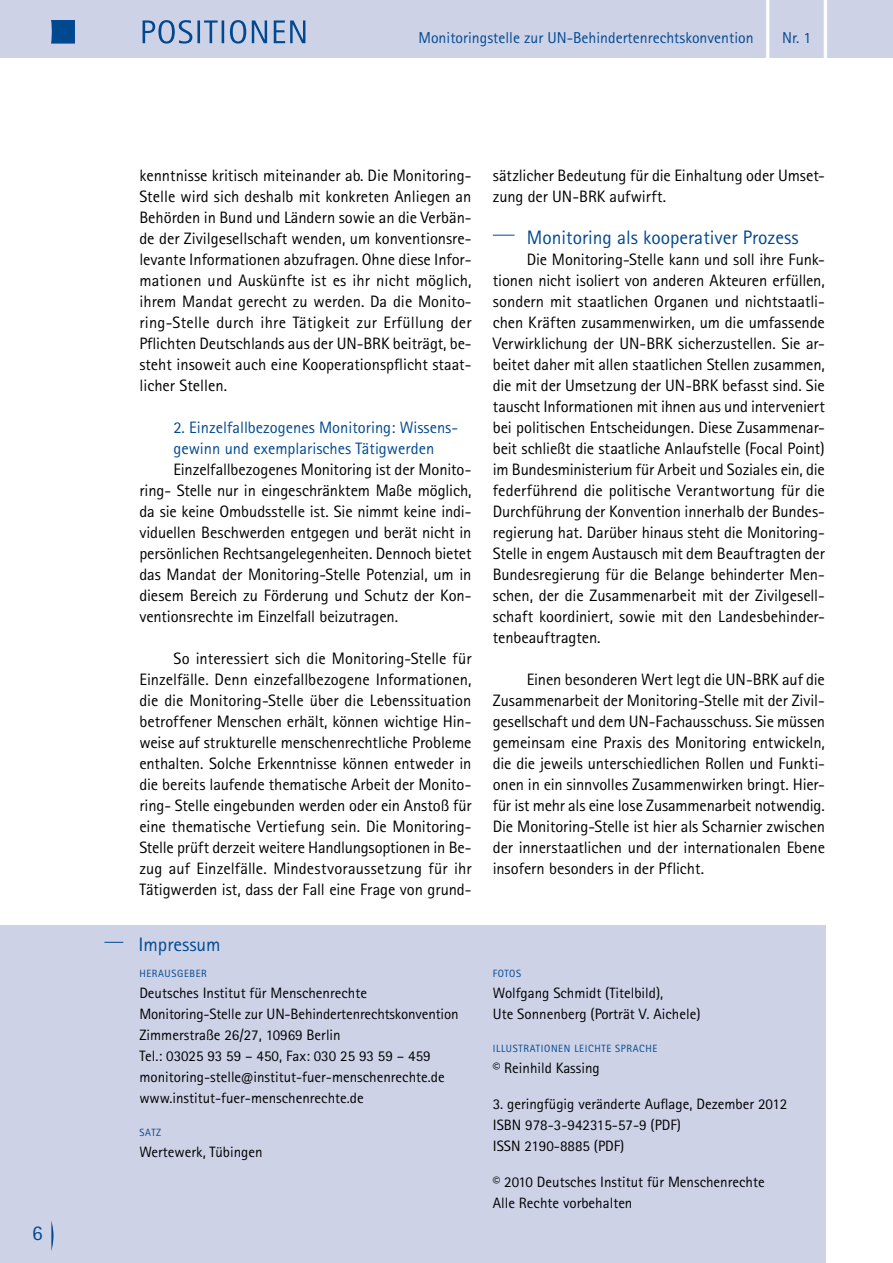
<style>
.page{position:relative;width:893px;height:1263px;background:#fff}
.page>*{position:absolute;margin:0;border:0;box-sizing:border-box;transform-origin:0 0}
.t1{font:86.7px "Rotis Sans Serif Std";color:#fff;scale:.55 1}
.t2{font:21px "Rotis Sans Serif Std";color:#004990}
.t3{font:19.5px "Rotis Sans Serif Std";color:#004990}
.t4{font:16.5px/21px "Rotis Sans Serif Std";letter-spacing:-.005em;color:#000;text-align:justify}
.t5{font:16.5px/21px "Rotis Sans Serif Std";color:#004990}
.t6{font:15.75px "Rotis Sans Serif Std";color:#004990}
.t7{font:15px/21px "Rotis Sans Serif Std";color:#000}
.t8{font:10.5px "Rotis Sans Serif Std";letter-spacing:.06em;color:#004990}
</style>
<div class="page">
<div style="left:0;top:0;width:893px;height:57px;background:#cdd2e7"></div>
<svg style="left:51px;top:20px;width:24px;height:24px"></svg>
<svg style="left:143px;top:20px;width:162px;height:24px"></svg>
<div style="left:0;top:925px;width:825px;height:338px;background:#cdd2e7"></div>
<svg style="left:104px;top:942px;width:19px;height:1px"></svg>
<svg style="left:51px;top:1221px;width:3px;height:30px"></svg>
<svg style="left:493px;top:235px;width:21px;height:1px"></svg>
<p class="t2" style="left:32px;top:1220px;width:12px">6</p>
<p class="t6" style="left:419px;top:28px;width:337px">Monitoringstelle zur UN-Behindertenrechtskonvention</p>
<h1 class="t1" style="left:762px;top:-33px;width:24px">|</h1>
<p class="t6" style="left:782px;top:28px;width:31px">Nr. 1</p>
<h1 class="t1" style="left:819px;top:-33px;width:24px">|</h1>
<p class="t4" style="left:139px;top:165px;width:334px">kenntnisse kritisch miteinander ab. Die Monitoring-Stelle wird sich deshalb mit konkreten Anliegen an Behörden in Bund und Ländern sowie an die Verbän&shy;de der Zivilgesellschaft wenden, um konventionsre&shy;levante Informationen abzufragen. Ohne diese Infor&shy;mationen und Auskünfte ist es ihr nicht möglich, ihrem Mandat gerecht zu werden. Da die Monito&shy;ring-Stelle durch ihre Tätigkeit zur Erfüllung der Pflichten Deutschlands aus der UN-BRK beiträgt, be&shy;steht insoweit auch eine Kooperationspflicht staat&shy;licher Stellen.</p>
<h5 class="t5" style="left:173px;top:417px;width:286px">2. Einzelfallbezogenes Monitoring: Wissens&shy;gewinn und exemplarisches Tätigwerden</h5>
<p class="t4" style="left:139px;top:459px;width:334px;text-indent:34px">Einzelfallbezogenes Monitoring ist der Monito&shy;ring- Stelle nur in eingeschränktem Maße möglich, da sie keine Ombudsstelle ist. Sie nimmt keine indi&shy;viduellen Beschwerden entgegen und berät nicht in persönlichen Rechtsangelegenheiten. Dennoch bietet das Mandat der Monitoring-Stelle Potenzial, um in diesem Bereich zu Förderung und Schutz der Kon&shy;ventionsrechte im Einzelfall beizutragen.</p>
<p class="t4" style="left:139px;top:648px;width:334px;text-indent:34px">So interessiert sich die Monitoring-Stelle für Einzelfälle. Denn einzefallbezogene Informationen, die die Monitoring-Stelle über die Lebenssituation betroffener Menschen erhält, können wichtige Hin&shy;weise auf strukturelle menschenrechtliche Probleme enthalten. Solche Erkenntnisse können entweder in die bereits laufende thematische Arbeit der Monito&shy;ring- Stelle eingebunden werden oder ein Anstoß für eine thematische Vertiefung sein. Die Monitoring-Stelle prüft derzeit weitere Handlungsoptionen in Be&shy;zug auf Einzelfälle. Mindestvoraussetzung für ihr Tätigwerden ist, dass der Fall eine Frage von grund-</p>
<h2 class="t3" style="left:138px;top:933px;width:84px">Impressum</h2>
<p class="t8" style="left:139px;top:967px;width:69px">HERAUSGEBER</p>
<p class="t7" style="left:139px;top:982px;width:229px">Deutsches Institut für Menschenrechte</p>
<p class="t7" style="left:139px;top:1003px;width:321px">Monitoring-Stelle zur UN-Behindertenrechtskonvention</p>
<p class="t7" style="left:139px;top:1024px;width:203px">Zimmerstraße 26/27, 10969 Berlin</p>
<p class="t7" style="left:139px;top:1045px;width:293px">Tel.: 03025 93 59 – 450, Fax: 030 25 93 59 – 459</p>
<p class="t7" style="left:139px;top:1066px;width:307px">monitoring-stelle@institut-fuer-menschenrechte.de</p>
<p class="t7" style="left:139px;top:1087px;width:226px">www.institut-fuer-menschenrechte.de</p>
<p class="t8" style="left:139px;top:1126px;width:23px">SATZ</p>
<p class="t7" style="left:139px;top:1141px;width:125px">Wertewerk, Tübingen</p>
<p class="t4" style="left:493px;top:165px;width:334px">sätzlicher Bedeutung für die Einhaltung oder Umset&shy;zung der UN-BRK aufwirft.</p>
<h3 class="t3" style="left:527px;top:226px;width:273px">Monitoring als kooperativer Prozess</h3>
<p class="t4" style="left:493px;top:249px;width:334px;text-indent:34px">Die Monitoring-Stelle kann und soll ihre Funk&shy;tionen nicht isoliert von anderen Akteuren erfüllen, sondern mit staatlichen Organen und nichtstaatli&shy;chen Kräften zusammenwirken, um die umfassende Verwirklichung der UN-BRK sicherzustellen. Sie ar&shy;beitet daher mit allen staatlichen Stellen zusammen, die mit der Umsetzung der UN-BRK befasst sind. Sie tauscht Informationen mit ihnen aus und interveniert bei politischen Entscheidungen. Diese Zusammenar&shy;beit schließt die staatliche Anlaufstelle (Focal Point) im Bundesministerium für Arbeit und Soziales ein, die federführend die politische Verantwortung für die Durchführung der Konvention innerhalb der Bundes&shy;regierung hat. Darüber hinaus steht die Monitoring-Stelle in engem Austausch mit dem Beauftragten der Bundesregierung für die Belange behinderter Men&shy;schen, der die Zusammenarbeit mit der Zivilgesell&shy;schaft koordiniert, sowie mit den Landesbehinder&shy;tenbeauftragten.</p>
<p class="t4" style="left:493px;top:669px;width:334px;text-indent:34px">Einen besonderen Wert legt die UN-BRK auf die Zusammenarbeit der Monitoring-Stelle mit der Zivil&shy;gesellschaft und dem UN-Fachausschuss. Sie müssen gemeinsam eine Praxis des Monitoring entwickeln, die die jeweils unterschiedlichen Rollen und Funkti&shy;onen in ein sinnvolles Zusammenwirken bringt. Hier&shy;für ist mehr als eine lose Zusammenarbeit notwendig.<br>Die Monitoring-Stelle ist hier als Scharnier zwischen der innerstaatlichen und der internationalen Ebene insofern besonders in der Pflicht.</p>
<p class="t8" style="left:493px;top:967px;width:30px">FOTOS</p>
<p class="t7" style="left:493px;top:982px;width:209px">Wolfgang Schmidt (Titelbild),<br>Ute Sonnenberg (Porträt V. Aichele)</p>
<p class="t8" style="left:493px;top:1042px;width:166px">ILLUSTRATIONEN LEICHTE SPRACHE</p>
<p class="t7" style="left:493px;top:1057px;width:108px">© Reinhild Kassing</p>
<p class="t7" style="left:493px;top:1093px;width:296px">3. geringfügig veränderte Auflage, Dezember 2012</p>
<p class="t7" style="left:493px;top:1114px;width:190px">ISBN 978-3-942315-57-9 (PDF)</p>
<p class="t7" style="left:493px;top:1135px;width:133px">ISSN 2190-8885 (PDF)</p>
<p class="t7" style="left:493px;top:1171px;width:273px">© 2010 Deutsches Institut für Menschenrechte</p>
<p class="t7" style="left:493px;top:1192px;width:141px">Alle Rechte vorbehalten</p>
</div>
